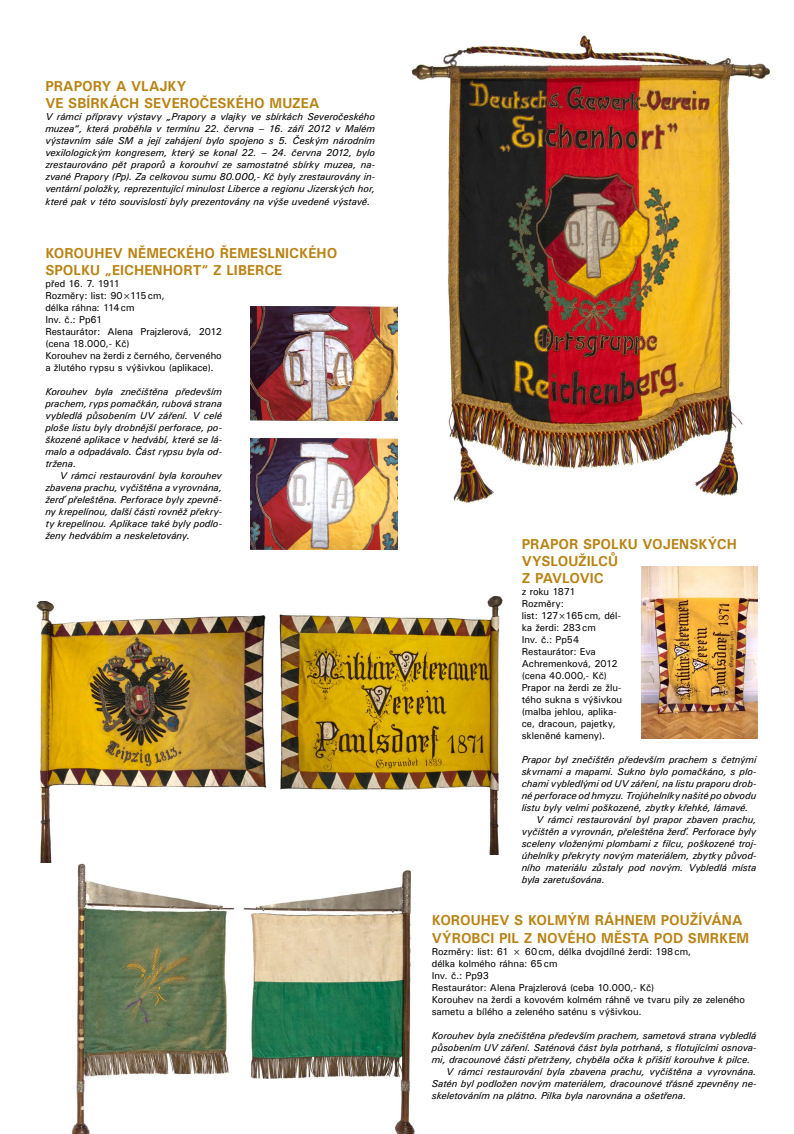
<style>
.page{position:relative;width:794px;height:1134px;background:#fff}
.page>*{position:absolute;margin:0;border:0;box-sizing:border-box;transform-origin:0 0}
.t1{font:700 14.4px/17.3px "Univers";letter-spacing:.005em;color:#b98212}
.t2{font:italic 500 10px/12px "Univers";letter-spacing:-.005em;color:#000;text-align:justify}
.t3{font:500 10px/12px "Univers";letter-spacing:-.005em;color:#000}
</style>
<div class="page">
<img style="left:279px;top:596px;width:224px;height:258px">
<img style="left:36px;top:602px;width:231px;height:260px">
<img style="left:411px;top:35px;width:359px;height:468px">
<img style="left:66px;top:861px;width:177px;height:273px">
<img style="left:237px;top:865px;width:178px;height:269px">
<img style="left:250px;top:439px;width:147px;height:110px">
<img style="left:250px;top:306px;width:147px;height:114px">
<img style="left:642px;top:567px;width:115px;height:172px">
<h1 class="t1" style="left:45px;top:77px;width:81px">PRAPORY AVLA</h1>
<h1 class="t1" style="left:45px;top:77px;width:276px;text-indent:114px">JKY<br>VE SBÍRKÁCH SEVEROČESKÉHO MUZEA</h1>
<p class="t2" style="left:45px;top:111px;width:331px">V rámci přípravy výstavy „Prapory a vlajky ve sbírkách Severočeského muzea“, která proběhla v termínu 22. června – 16. září 2012 v Malém výstavním sále SM a její zahájení bylo spojeno s 5. Českým národním vexilologickým kongresem, který se konal 22. – 24. června 2012, bylo zrestaurováno pět praporů a korouhví ze samostatné sbírky muzea, na&shy;zvané Prapory (Pp). Za celkovou sumu 80.000,- Kč byly zrestaurovány in&shy;ventární položky, reprezentující minulost Liberce a regionu Jizerských hor, které pak v této souvislosti byly prezentovány na výše uvedené výstavě.</p>
<h1 class="t1" style="left:45px;top:244px;width:20px">KOROUHEV</h1>
<h1 class="t1" style="left:128px;top:244px;width:30px">NĚMECKÉHO</h1>
<h1 class="t1" style="left:220px;top:244px;width:20px">ŘEMESLN</h1>
<h1 class="t1" style="left:285px;top:244px;width:15px">ICKÉHO</h1>
<h1 class="t1" style="left:45px;top:261px;width:10px">SPOLKU</h1>
<h1 class="t1" style="left:105px;top:261px;width:30px">„EICHENHOR</h1>
<h1 class="t1" style="left:193px;top:261px;width:55px">T“ Z LIBERCE</h1>
<p class="t3" style="left:45px;top:277px;width:178px">před 16. 7. 1911<br>Rozměry: list: 90×115cm,<br>délka ráhna: 114cm<br>Inv. č.: Pp61<br>Restaurátor: Alena Prajzlerová, 2012 (cena 18.000,- Kč)<br>Korouhev na žerdi z černého, červeného a žlutého rypsu s výšivkou (aplikace).</p>
<p class="t2" style="left:45px;top:385px;width:178px">Korouhev byla znečištěna především prachem, ryps pomačkán, rubová strana vybledlá působením UV záření. V celé ploše listu byly drobnější perforace, po&shy;škozené aplikace v hedvábí, které se lá&shy;malo a odpadávalo. Část rypsu byla od&shy;tržena.</p>
<p class="t2" style="left:45px;top:469px;width:178px;text-indent:14px">V rámci restaurování byla korouhev zbavena prachu, vyčištěna a vyrovnána, žerď přeleštěna. Perforace byly zpevně&shy;ny krepelínou, další části rovněž překry&shy;ty krepelínou. Aplikace také byly podlo&shy;ženy hedvábím a neskeletovány.</p>
<h1 class="t1" style="left:522px;top:535px;width:19px">PRAPOR</h1>
<h1 class="t1" style="left:583px;top:535px;width:10px">SPOLKU</h1>
<h1 class="t1" style="left:642px;top:535px;width:39px">VOJENSK</h1>
<h1 class="t1" style="left:708px;top:535px;width:20px">ÝCH</h1>
<h1 class="t1" style="left:522px;top:552px;width:11px">VYSLOU</h1>
<h1 class="t1" style="left:578px;top:552px;width:41px">ŽILCŮ</h1>
<h1 class="t1" style="left:522px;top:569px;width:32px">Z PAVLOV</h1>
<h1 class="t1" style="left:590px;top:569px;width:13px">IC</h1>
<p class="t3" style="left:522px;top:586px;width:102px">z roku 1871<br>Rozměry:<br>list: 127×165cm, dél&shy;ka žerdi: 283cm<br>Inv. č.: Pp54<br>Restaurátor: Eva<br>Achremenková, 2012 (cena 40.000,- Kč)<br>Prapor na žerdi ze žlu&shy;tého sukna s výšivkou (malba jehlou, aplika&shy;ce, dracoun, pajetky, skleněné kameny).</p>
<p class="t2" style="left:522px;top:754px;width:236px">Prapor byl znečištěn především prachem s četnými</p>
<p class="t2" style="left:522px;top:766px;width:236px">skvrnami a mapami. Sukno bylo pomačkáno, s plo-</p>
<p class="t2" style="left:522px;top:778px;width:236px">chami vybledlými od UV záření, na listu praporu drob-</p>
<p class="t2" style="left:522px;top:790px;width:236px">né perforace od hmyzu. Trojúhelníky našité po obvodu</p>
<p class="t2" style="left:522px;top:802px;width:228px">listu byly velmi poškozené, zbytky křehké, lámavé.</p>
<p class="t2" style="left:536px;top:814px;width:222px">V rámci restaurování byl prapor zbaven prachu,</p>
<p class="t2" style="left:522px;top:826px;width:236px">vyčištěn a vyrovnán, přeleštěna žerď. Perforace byly</p>
<p class="t2" style="left:522px;top:838px;width:236px">sceleny vloženými plombami z filcu, poškozené troj-</p>
<p class="t2" style="left:522px;top:850px;width:236px">úhelníky překryty novým materiálem, zbytky původ-</p>
<p class="t2" style="left:522px;top:862px;width:236px">ního materiálu zůstaly pod novým. Vybledlá místa</p>
<p class="t2" style="left:522px;top:874px;width:85px">byla zaretušována.</p>
<h1 class="t1" style="left:432px;top:911px;width:20px">KOROUHEV</h1>
<h1 class="t1" style="left:514px;top:911px;width:10px">SKOLM</h1>
<h1 class="t1" style="left:567px;top:911px;width:38px">ÝM RÁHNEM</h1>
<h1 class="t1" style="left:661px;top:911px;width:11px">POU</h1>
<h1 class="t1" style="left:690px;top:911px;width:24px">ŽÍVÁNA</h1>
<h1 class="t1" style="left:432px;top:929px;width:31px">VÝROBC</h1>
<h1 class="t1" style="left:490px;top:929px;width:260px">I PIL Z NOVÉHO MĚSTA POD SMRKEM</h1>
<p class="t3" style="left:432px;top:945px;width:315px">Rozměry: list: 61 × 60cm, délka dvojdílné žerdi: 198cm,<br>délka kolmého ráhna: 65cm<br>Inv. č.: Pp93<br>Restaurátor: Alena Prajzlerová (ceba 10.000,- Kč)<br>Korouhev na žerdi a kovovém kolmém ráhně ve tvaru pily ze zeleného sametu a bílého a zeleného saténu s výšivkou.</p>
<p class="t2" style="left:432px;top:1029px;width:326px">Korouhev byla znečištěna především prachem, sametová strana vybledlá</p>
<p class="t2" style="left:432px;top:1041px;width:326px">působením UV záření. Saténová část byla potrhaná, s flotujícími osnova-</p>
<p class="t2" style="left:432px;top:1053px;width:320px">mi, dracounové části přetrženy, chyběla očka k přišití korouhve k pilce.</p>
<p class="t2" style="left:446px;top:1065px;width:312px">V rámci restaurování byla zbavena prachu, vyčištěna a vyrovnána.</p>
<p class="t2" style="left:432px;top:1077px;width:326px">Satén byl podložen novým materiálem, dracounové třásně zpevněny ne-</p>
<p class="t2" style="left:432px;top:1089px;width:256px">skeletováním na plátno. Pilka byla narovnána a ošetřena.</p>
</div>
